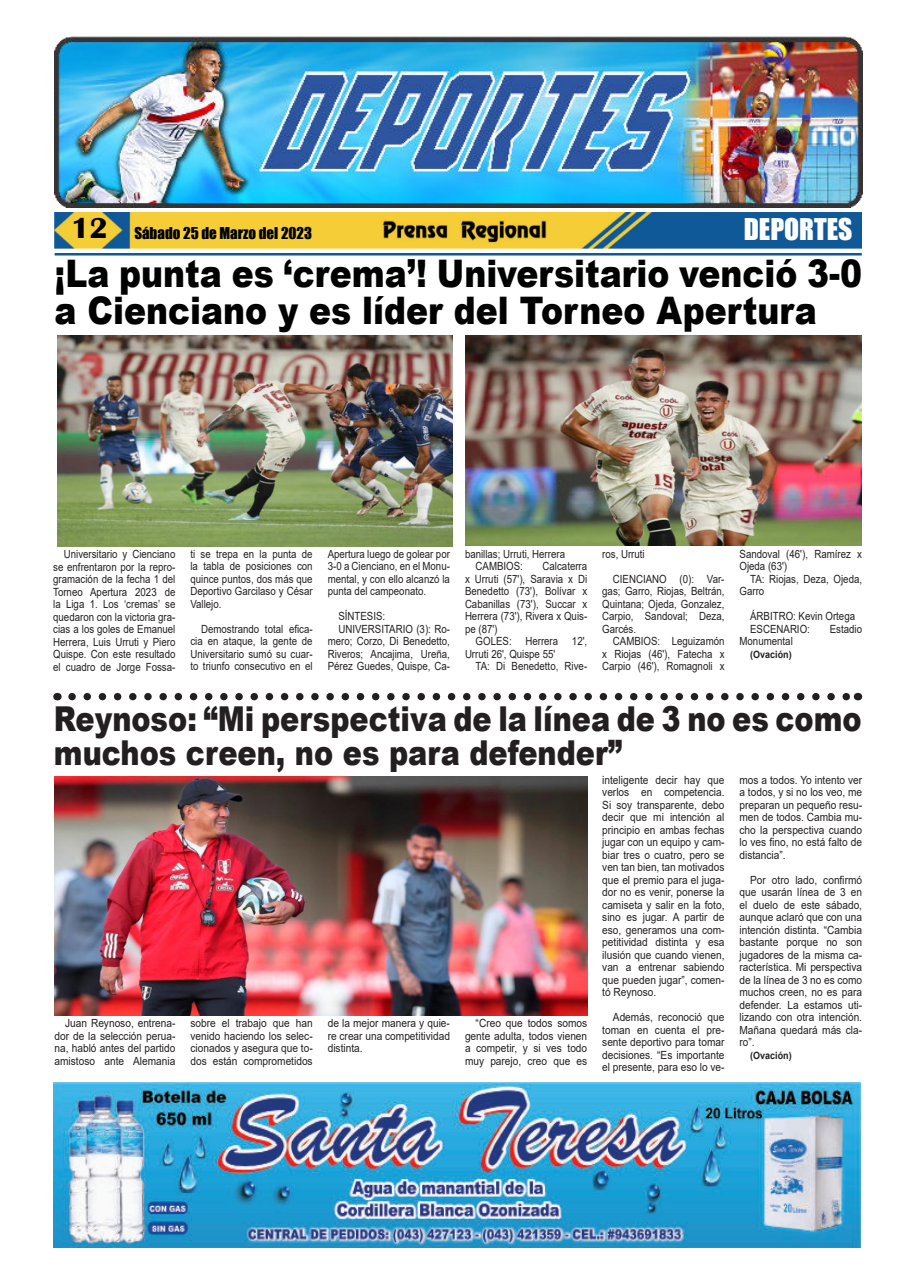
<style>
.page{position:relative;width:915px;height:1283px;background:#fff}
.page>*{position:absolute;margin:0;border:0;box-sizing:border-box;transform-origin:0 0}
.t1{font:900 38px/36.2px "Arial";color:#000;scale:.87 1}
.t2{font:900 34.25px/33.8px "Arial";color:#231f20;scale:.84 1}
.t3{font:27.5px "Impact";color:#fff}
.t4{font:15px "Impact";color:#000}
.t5{font:11.25px/12.5px "Arial";color:#231f20;text-align:justify;scale:.9 1}
.t6{font:11.25px/12.5px "Arial";color:#231f20;text-align:justify;scale:.86 1}
.t7{font:700 10px "Arial";color:#231f20;scale:.9 1}
.s1{font-family:"Britannic";font-weight:700;font-size:30px}
</style>
<div class="page">
<img style="left:55px;top:212px;width:806px;height:36px">
<hr style="left:55px;top:253px;width:806px;height:2px;background:#0f5998">
<img style="left:379px;top:217px;width:170px;height:26px">
<img style="left:55px;top:37px;width:806px;height:170px">
<img style="left:53px;top:1082px;width:806px;height:165px">
<svg style="left:72px;top:693px;width:777px;height:7px"></svg>
<img style="left:465px;top:335px;width:395px;height:211px">
<img style="left:54px;top:776px;width:533px;height:239px">
<img style="left:57px;top:335px;width:395px;height:211px">
<h3 class="t4" style="left:71px;top:225px;width:242px"><span class="s1">12</span> Sábado 25 de Marzo del 2023</h3>
<h3 class="t3" style="left:743px;top:214px;width:110px">DEPORTES</h3>
<h1 class="t1" style="left:54px;top:259px;width:929px">¡La punta es ‘crema’! Universitario venció 3-0 a Cienciano y es líder del Torneo Apertura</h1>
<p class="t6" style="left:53px;top:549px;width:144px;text-indent:11px">Universitario y Cienciano se enfrentaron por la repro&shy;gramación de la fecha 1 del Torneo Apertura 2023 de la Liga 1. Los ‘cremas’ se quedaron con la victoria gra&shy;cias a los goles de Emanuel Herrera, Luis Urruti y Piero Quispe. Con este resultado el cuadro de Jorge Fossa-</p>
<p class="t6" style="left:190px;top:549px;width:144px">ti se trepa en la punta de la tabla de posiciones con quince puntos, dos más que Deportivo Garcilaso y César Vallejo.</p>
<p class="t6" style="left:190px;top:623px;width:144px;text-indent:11px">Demostrando total efica&shy;cia en ataque, la gente de Universitario sumó su cuar&shy;to triunfo consecutivo en el</p>
<p class="t6" style="left:327px;top:549px;width:144px">Apertura luego de golear por 3-0 a Cienciano, en el Monu&shy;mental, y con ello alcanzó la punta del campeonato.</p>
<p class="t6" style="left:338px;top:610px;width:56px">SÍNTESIS:</p>
<p class="t6" style="left:338px;top:623px;width:131px">UNIVERSITARIO (3): Ro-</p>
<p class="t6" style="left:327px;top:636px;width:144px">mero; Corzo, Di Benedetto,</p>
<p class="t6" style="left:327px;top:648px;width:144px">Riveros; Ancajima, Ureña,</p>
<p class="t6" style="left:327px;top:660px;width:144px">Pérez Guedes, Quispe, Ca-</p>
<p class="t6" style="left:475px;top:548px;width:105px;text-indent:-11px">banillas; Urruti, Herrera<br>CAMBIOS:</p>
<p class="t6" style="left:465px;top:561px;width:144px;text-indent:78px">Calcaterra x Urruti (57'), Saravia x Di Benedetto (73'), Bolívar x Cabanillas (73'), Succar x Herrera (73'), Rivera x Quis&shy;pe (87')</p>
<p class="t6" style="left:465px;top:635px;width:144px;text-indent:11px">GOLES: Herrera 12',<br>Urruti 26', Quispe 55'</p>
<p class="t6" style="left:475px;top:660px;width:131px">TA: Di Benedetto, Rive-</p>
<p class="t6" style="left:602px;top:548px;width:51px">ros, Urruti</p>
<p class="t6" style="left:602px;top:573px;width:144px;text-indent:11px">CIENCIANO (0): Var&shy;gas; Garro, Riojas, Beltrán, Quintana; Ojeda, Gonzalez, Carpio, Sandoval; Deza, Garcés.</p>
<p class="t6" style="left:602px;top:636px;width:144px;text-indent:11px">CAMBIOS: Leguizamón x Riojas (46'), Fatecha x Carpio (46'), Romagnoli x</p>
<p class="t6" style="left:739px;top:547px;width:144px">Sandoval (46'), Ramírez x<br>Ojeda (63')</p>
<p class="t6" style="left:739px;top:572px;width:144px;text-indent:11px">TA: Riojas, Deza, Ojeda,<br>Garro</p>
<p class="t6" style="left:750px;top:610px;width:123px">ÁRBITRO: Kevin Ortega<br>ESCENARIO:</p>
<p class="t6" style="left:829px;top:622px;width:39px">Estadio</p>
<p class="t6" style="left:739px;top:636px;width:63px">Monumental</p>
<p class="t7" style="left:750px;top:650px;width:48px">(Ovación)</p>
<h2 class="t2" style="left:54px;top:705px;width:962px">Reynoso: “Mi perspectiva de la línea de 3 no es como muchos creen, no es para defender”</h2>
<p class="t5" style="left:54px;top:1017px;width:136px;text-indent:11px">Juan Reynoso, entrena&shy;dor de la selección perua&shy;na, habló antes del partido amistoso ante Alemania</p>
<p class="t5" style="left:190px;top:1017px;width:137px">sobre el trabajo que han venido haciendo los selec&shy;cionados y asegura que to&shy;dos están comprometidos</p>
<p class="t5" style="left:327px;top:1017px;width:137px">de la mejor manera y quie&shy;re crear una competitividad distinta.</p>
<p class="t5" style="left:465px;top:1018px;width:137px;text-indent:11px">“Creo que todos somos gente adulta, todos vienen a competir, y si ves todo muy parejo, creo que es</p>
<p class="t5" style="left:602px;top:774px;width:137px">inteligente decir hay que verlos en competencia.<br>Si soy transparente, debo decir que mi intención al principio en ambas fechas jugar con un equipo y cam&shy;biar tres o cuatro, pero se ven tan bien, tan motivados que el premio para el juga&shy;dor no es venir, ponerse la camiseta y salir en la foto, sino es jugar. A partir de eso, generamos una com&shy;petitividad distinta y esa ilusión que cuando vienen, van a entrenar sabiendo que pueden jugar”, comen&shy;tó Reynoso.</p>
<p class="t5" style="left:602px;top:1012px;width:137px;text-indent:11px">Además, reconoció que toman en cuenta el pre&shy;sente deportivo para tomar decisiones. “Es importante el presente, para eso lo ve-</p>
<p class="t5" style="left:739px;top:774px;width:138px">mos a todos. Yo intento ver a todos, y si no los veo, me preparan un pequeño resu&shy;men de todos. Cambia mu&shy;cho la perspectiva cuando lo ves fino, no está falto de distancia”.</p>
<p class="t5" style="left:739px;top:873px;width:138px;text-indent:11px">Por otro lado, confirmó que usarán línea de 3 en el duelo de este sábado, aunque aclaró que con una intención distinta. “Cambia bastante porque no son jugadores de la misma ca&shy;racterística. Mi perspectiva de la línea de 3 no es como muchos creen, no es para defender. La estamos uti&shy;lizando con otra intención.<br>Mañana quedará más cla&shy;ro”.</p>
<p class="t7" style="left:750px;top:1051px;width:48px">(Ovación)</p>
</div>
